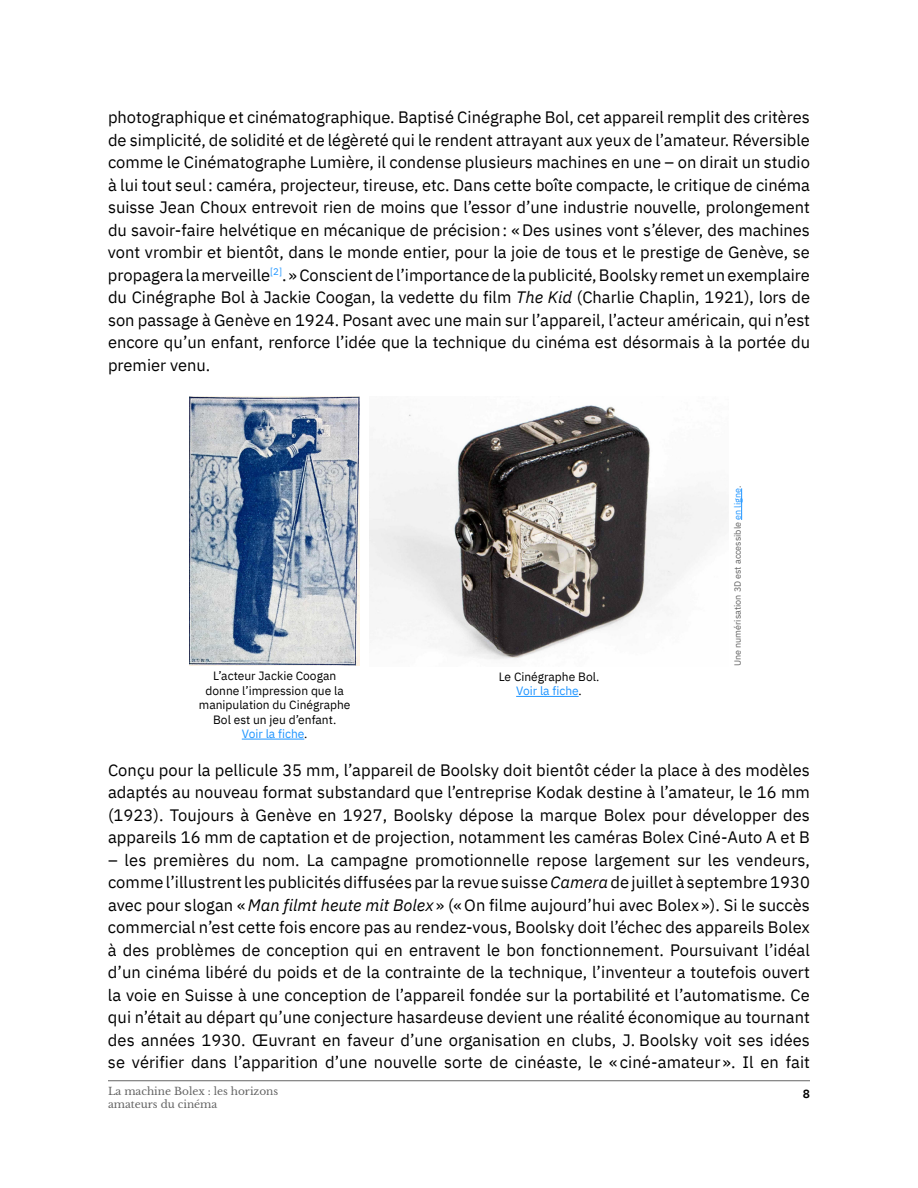
<style>
.page{position:relative;width:918px;height:1188px;background:#fff}
.page>*{position:absolute;margin:0;border:0;box-sizing:border-box;transform-origin:0 0}
.t1{font:16.5px/22.5px "IBM Plex Sans";color:#000;text-align:justify}
.t2{font:12px/14.4px "IBM Plex Sans";color:#000;text-align:center}
.t3{font:600 12px "IBM Plex Sans";color:#000}
.t4{font:10.5px/12.6px "Libre Baskerville";color:#646464}
.t5{font:9.6px "IBM Plex Sans";color:#1f95ff}
.t6{font:9px "IBM Plex Sans";color:#646464}
.s1{font-size:16.5px;color:#000}
.s2{font-style:italic}
.s3{color:#1f95ff}
</style>
<div class="page">
<hr style="left:108px;top:1080px;width:702px;height:1px;background:#646464">
<img style="left:189px;top:396px;width:171px;height:270px">
<hr style="left:242px;top:739px;width:62px;height:1px;background:#1f95ff">
<img style="left:369px;top:405px;width:360px;height:255px">
<hr style="left:741px;top:488px;width:1px;height:32px;background:#1f95ff">
<hr style="left:516px;top:696px;width:63px;height:1px;background:#1f95ff">
<p class="t1" style="left:108px;top:105px;width:704px;text-align:right">photographique et cinématographique. Baptisé Cinégraphe Bol, cet appareil remplit des critères de simplicité, de solidité et de légèreté qui le rendent attrayant aux yeux de ’l amateur. Réversible comme le Cinématographe Lumière il, condense plusieurs machines en une – on dirait un studio à lui tout seul: caméra, projecteur, tireuse, etc. Dans cette boîte compacte le, critique de cinéma suisse Jean Choux entrevoit rien de moins que ’l essor ’d une industrie nouvelle, prolongement du savoir-faire helvétique en mécanique de précision «: Des usines vont ’s élever, des machines vont vrombir et bientôt, dans le monde entier, pour la joie de tous et le prestige de Genève, se »Conscientde ’l importancedelapublicité,Boolskyremetunexemplaire</p>
<p class="t5" style="left:270px;top:264px;width:18px"><span class="s1">.</span>]2[</p>
<p class="t1" style="left:108px;top:262px;width:704px;text-align:left">propageralamerveille<br>du Cinégraphe Bol à Jackie Coogan la, vedette du film <span class="s2">The Kid</span> (Charlie Chaplin, 1921 ,) lors de son passage à Genève en 1924. Posant avec une main sur ’l appareil ’l, acteur américain, qui ’n est encore qu’un enfant, renforce ’l idée que la technique du cinéma est désormais laà portée du premier venu.</p>
<p class="t2" style="left:199px;top:668px;width:153px">’L acteur Jackie Coogan donne ’l impression que la manipulation du Cinégraphe<br>Bol est un jeu ’d enfant.<br><span class="s3">Voir la fiche</span>.</p>
<p class="t2" style="left:499px;top:668px;width:102px">Le Cinégraphe Bol.<br><span class="s3">Voir la fiche</span>.</p>
<p class="t6" style="left:731px;top:666px;width:182px;rotate:-90deg">Une numérisation 3D est accessible <span class="s3">en ligne</span>.</p>
<p class="t1" style="left:108px;top:757px;width:704px">Conçu pour la pellicule 35 mm ’l, appareil de Boolsky doit bientôt céder la place à des modèles adaptés au nouveau format substandard que ’l entreprise Kodak destine ’là amateur le, 16 mm (1923 .) Toujours à Genève en 1927, Boolsky dépose la marque Bolex pour développer des appareils 16 mm de captation et de projection, notamment les caméras Bolex Ciné-Auto A et B</p>
<p class="t1" style="left:108px;top:847px;width:704px">– les premières du nom. La campagne promotionnelle repose largement sur les vendeurs, comme ’l illustrentlespublicitésdiffuséesparlarevuesuisse<span class="s2">Camera</span>dejuilletàseptembre1930 avec pour slogan «<span class="s2">Man filmt heute mit Bolex</span>» («On filme aujourd’hui avec Bolex»). Si le succès commercial ’n est cette fois encore pas au rendez-vous, Boolsky doit ’l échec des appareils Bolex à des problèmes de conception qui en entravent le bon fonctionnement. Poursuivant ’l idéal ’d un cinéma libéré du poids et de la contrainte de la technique ’l, inventeur a toutefois ouvert la voie en Suisse à une conception de ’l appareil fondée sur la portabilité et ’l automatisme. Ce qui ’n était au départ qu’une conjecture hasardeuse devient une réalité économique au tournant des années 1930. Œuvrant en faveur ’d une organisation en clubs .J, Boolsky voit ses idées se vérifier dans ’l apparition ’d une nouvelle sorte de cinéaste, le « ciné-amateur .» Il en fait</p>
<p class="t4" style="left:108px;top:1085px;width:172px">La machine Bolex : les horizons amateurs du cinéma</p>
<p class="t3" style="left:803px;top:1085px;width:9px">8</p>
</div>
